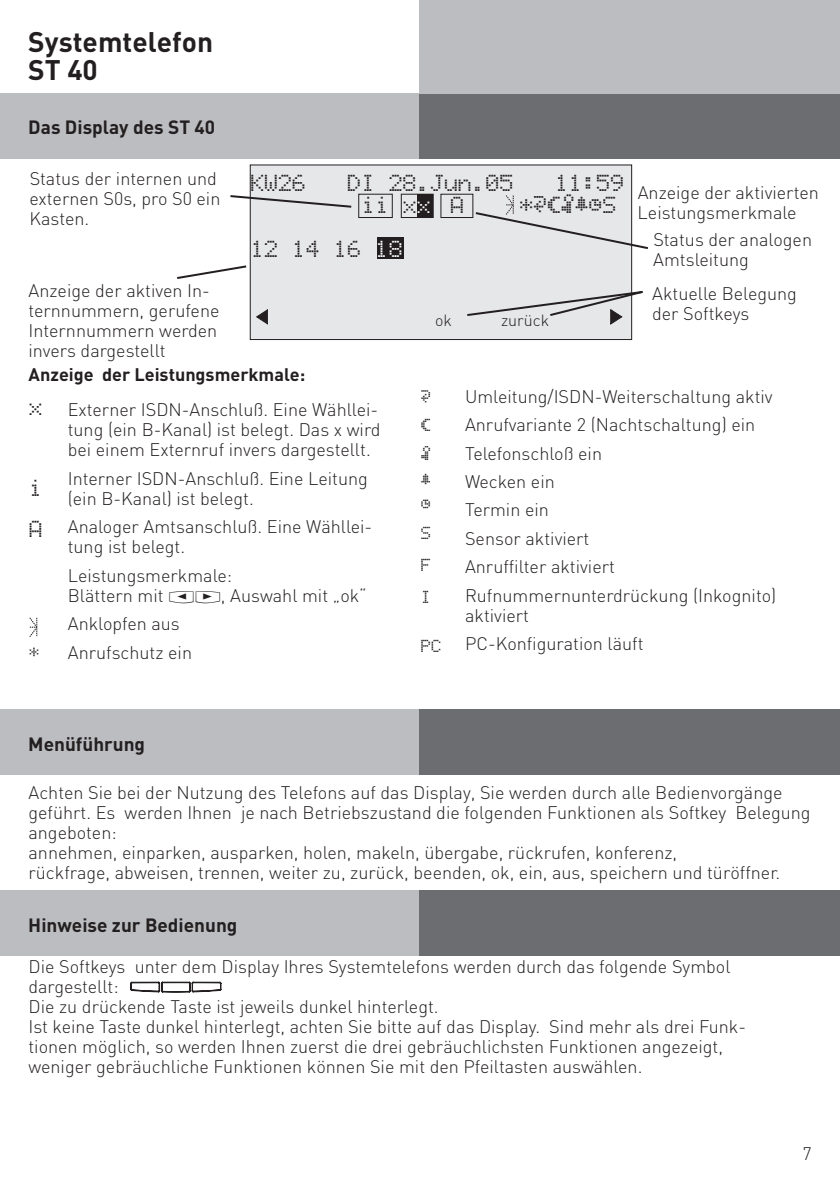
<style>
.page{position:relative;width:840px;height:1191px;background:#fff}
.page>*{position:absolute;margin:0;border:0;box-sizing:border-box;transform-origin:0 0}
.t1{font:28px/28px "DIN Bold Lars";color:#231f20}
.t2{font:24px "LCD Lars";color:#231f20}
.t3{font:24px/40.4px "LC Dneu";color:#231f20}
.t4{font:19px "DIN Bold Lars";color:#231f20}
.t5{font:18px/20px "DIN Light Lars";color:#231f20}
.t6{font:18px "DIN Bold Lars";color:#231f20}
.t7{font:18px/28.4px "LC Dneu";color:#231f20;text-align:justify}
.t8{font:16px "DIN Light Lars";color:#231f20}
.s1{color:#fff}
.s2{font-family:"LC Dneu"}
.s3{font-family:"ST30";font-size:22px}
</style>
<div class="page">
<div style="left:0;top:94px;width:420px;height:65px;background:#bcbdc0"></div>
<div style="left:420px;top:94px;width:419px;height:65px;background:#6c6d70"></div>
<div style="left:420px;top:0;width:419px;height:94px;background:#bcbdc0"></div>
<div style="left:0;top:709px;width:420px;height:65px;background:#bcbdc0"></div>
<div style="left:420px;top:709px;width:419px;height:65px;background:#6c6d70"></div>
<div style="left:0;top:890px;width:420px;height:65px;background:#bcbdc0"></div>
<div style="left:420px;top:890px;width:419px;height:65px;background:#6c6d70"></div>
<svg style="left:130px;top:981px;width:91px;height:11px"></svg>
<div style="left:250px;top:165px;width:381px;height:174px;background:#e6e7e9"></div>
<div style="left:249px;top:164px;width:382px;height:176px;border:1px solid #231f20"></div>
<div style="left:377px;top:238px;width:27px;height:21px;background:#231f20"></div>
<div style="left:417px;top:194px;width:15px;height:23px;background:#231f20"></div>
<svg style="left:29px;top:617px;width:8px;height:20px"></svg>
<div style="left:358px;top:194px;width:34px;height:24px;border:1px solid #231f20"></div>
<svg style="left:256px;top:309px;width:12px;height:15px"></svg>
<svg style="left:230px;top:194px;width:122px;height:15px"></svg>
<svg style="left:467px;top:289px;width:176px;height:35px"></svg>
<div style="left:400px;top:194px;width:33px;height:24px;border:1px solid #231f20"></div>
<svg style="left:177px;top:265px;width:70px;height:14px"></svg>
<svg style="left:473px;top:195px;width:175px;height:55px"></svg>
<div style="left:440px;top:194px;width:33px;height:24px;border:1px solid #231f20"></div>
<h1 class="t1" style="left:28px;top:26px;width:186px">Systemtelefon<br>ST 40</h1>
<p class="t4" style="left:28px;top:114px;width:188px">Das Display des ST 40</p>
<p class="t5" style="left:30px;top:168px;width:192px">Status der internen und externen S0s, pro S0 ein<br>Kasten.</p>
<p class="t5" style="left:28px;top:280px;width:192px">Anzeige der aktiven In&shy;ternnummern, gerufene<br>Internnummern werden invers dargestellt</p>
<h2 class="t2" style="left:251px;top:172px;width:57px">KW26</h2>
<h2 class="t2" style="left:348px;top:172px;width:167px">DI 28.Jun.05</h2>
<h2 class="t2" style="left:555px;top:172px;width:71px">11:59</h2>
<h2 class="t2" style="left:362px;top:194px;width:104px">ii x<span class="s1">x</span> A</h2>
<h2 class="t2" style="left:520px;top:194px;width:98px">*${}%<span class="s2">“</span>S</h2>
<h2 class="t2" style="left:251px;top:238px;width:154px">12 14 16 <span class="s1">18</span></h2>
<p class="t8" style="left:435px;top:310px;width:18px">ok</p>
<p class="t8" style="left:501px;top:310px;width:49px">zurück</p>
<p class="t6" style="left:29px;top:362px;width:278px">Anzeige der Leistungsmerkmale:</p>
<p class="t5" style="left:637px;top:182px;width:183px">Anzeige der aktivierten<br>Leistungsmerkmale</p>
<p class="t5" style="left:653px;top:230px;width:160px">Status der analogen<br>Amtsleitung</p>
<p class="t5" style="left:651px;top:283px;width:146px">Aktuelle Belegung der Softkeys</p>
<h2 class="t3" style="left:30px;top:388px;width:15px">x</h2>
<h2 class="t3" style="left:30px;top:469px;width:15px">i<br>A</h2>
<p class="t7" style="left:30px;top:638px;width:12px">*</p>
<p class="t5" style="left:68px;top:399px;width:314px">Externer ISDN-Anschluß. Eine Wähllei&shy;tung (ein B-Kanal) ist belegt. Das x wird bei einem Externruf invers dargestellt.</p>
<p class="t5" style="left:68px;top:468px;width:301px">Interner ISDN-Anschluß. Eine Leitung (ein B-Kanal) ist belegt.</p>
<p class="t5" style="left:68px;top:516px;width:306px">Analoger Amtsanschluß. Eine Wähllei&shy;tung ist belegt.</p>
<p class="t5" style="left:68px;top:565px;width:300px">Leistungsmerkmale:<br>Blättern mit <span class="s3">yx</span>, Auswahl mit „ok“</p>
<p class="t5" style="left:68px;top:609px;width:126px;line-height:28.4px">Anklopfen aus<br>Anrufschutz ein</p>
<p class="t4" style="left:28px;top:732px;width:118px">Menüführung</p>
<p class="t7" style="left:421px;top:383px;width:12px">$ { }</p>
<p class="t7" style="left:421px;top:468px;width:12px;line-height:24.4px">% "</p>
<p class="t7" style="left:421px;top:517px;width:12px;line-height:32.4px">S F I</p>
<p class="t7" style="left:421px;top:632px;width:22px">PC</p>
<p class="t5" style="left:465px;top:382px;width:312px;line-height:28.4px">Umleitung/ISDN-Weiterschaltung aktiv<br>Anrufvariante 2 (Nachtschaltung) ein<br>Telefonschloß ein<br>Wecken ein<br>Termin ein<br>Sensor aktiviert<br>Anruffilter aktiviert<br>Rufnummernunterdrückung (Inkognito)</p>
<p class="t5" style="left:465px;top:601px;width:180px;line-height:28.4px">aktiviert<br>PC-Konfiguration läuft</p>
<p class="t5" style="left:28px;top:782px;width:783px">Achten Sie bei der Nutzung des Telefons auf das Display, Sie werden durch alle Bedienvorgänge geführt. Es werden Ihnen je nach Betriebszustand die folgenden Funktionen als Softkey Belegung angeboten:<br>annehmen, einparken, ausparken, holen, makeln, übergabe, rückrufen, konferenz,<br>rückfrage, abweisen, trennen, weiter zu, zurück, beenden, ok, ein, aus, speichern und türöffner.</p>
<p class="t4" style="left:28px;top:913px;width:210px">Hinweise zur Bedienung</p>
<p class="t5" style="left:28px;top:956px;width:718px">Die Softkeys unter dem Display Ihres Systemtelefons werden durch das folgende Symbol dargestellt:<br>Die zu drückende Taste ist jeweils dunkel hinterlegt.<br>Ist keine Taste dunkel hinterlegt, achten Sie bitte auf das Display. Sind mehr als drei Funk&shy;tionen möglich, so werden Ihnen zuerst die drei gebräuchlichsten Funktionen angezeigt, weniger gebräuchliche Funktionen können Sie mit den Pfeiltasten auswählen.</p>
<p class="t5" style="left:801px;top:1143px;width:11px">7</p>
</div>
